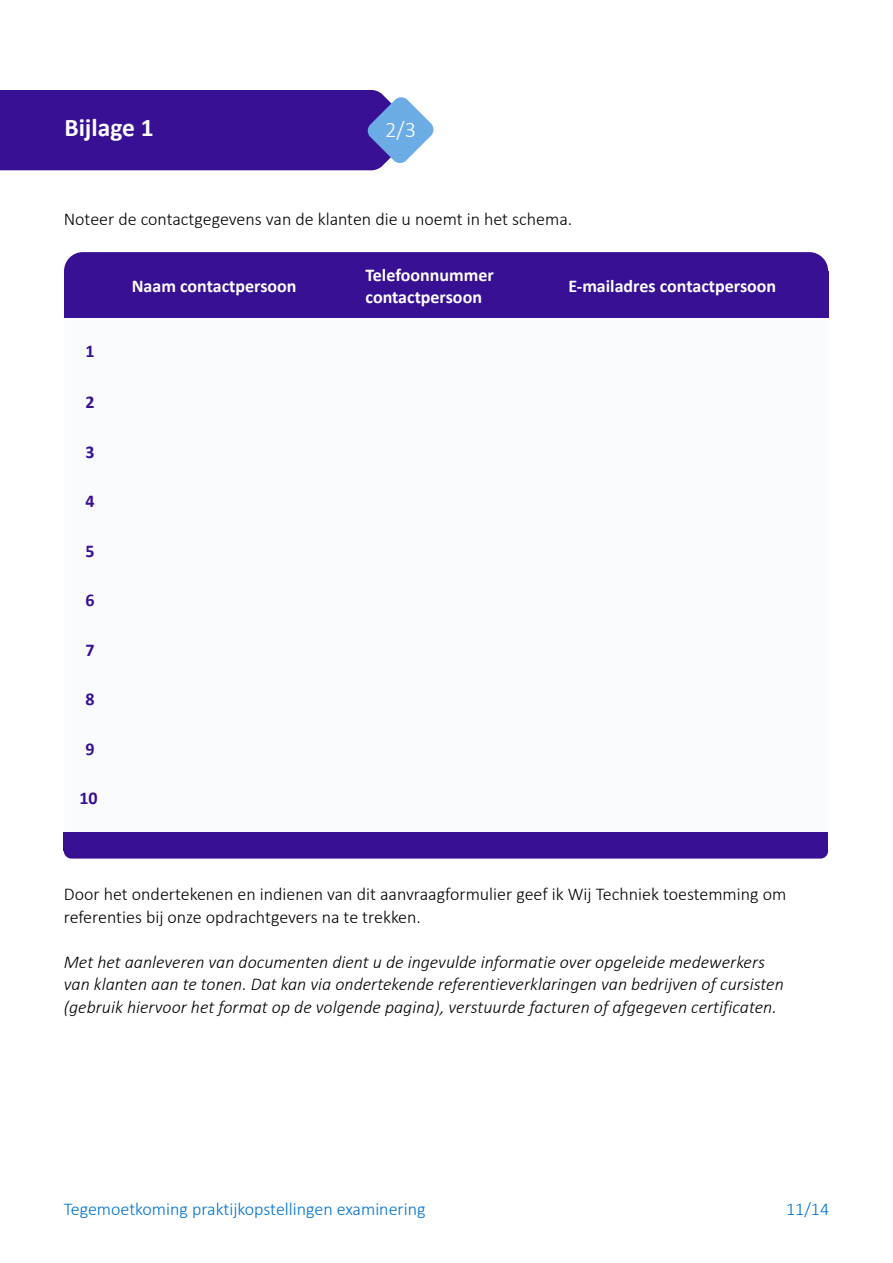
<style>
.page{position:relative;width:893px;height:1263px;background:#fff}
.page>*{position:absolute;margin:0;border:0;box-sizing:border-box;transform-origin:0 0}
.t1{font:700 25.5px "Calibri";color:#fff}
.t2{font:300 22.5px "Calibri";color:#fff}
.Body{font:italic 300 18px/22.5px "Calibri";color:#000}
.Body-2{font:300 18px/22.5px "Calibri";color:#000}
.t3{font:700 18px/21.6px "Calibri";color:#fff}
.t4{font:300 18px "Calibri";color:#0072ce}
.Body-3{font:700 18px "Calibri";color:#381094}
</style>
<div class="page">
<svg style="left:0;top:90px;width:434px;height:80px;background:#45279f"></svg>
<div style="left:64px;top:299px;width:764px;height:558px;background:#fafbfd;border-radius:13px"></div>
<div style="left:64px;top:271px;width:764px;height:46px;background:#381094"></div>
<div style="left:64px;top:252px;width:764px;height:38px;background:#381094;border-radius:19px"></div>
<div style="left:64px;top:832px;width:764px;height:19px;background:#381094"></div>
<div style="left:64px;top:843px;width:764px;height:15px;background:#381094;border-radius:8px"></div>
<h2 class="t1" style="left:64px;top:109px;width:91px">Bijlage 1</h2>
<h2 class="t2" style="left:385px;top:116px;width:32px">2/3</h2>
<p class="Body-2" style="left:64px;top:208px;width:510px">Noteer de contactgegevens van de klanten die u noemt in het schema.</p>
<p class="Body-3" style="left:85px;top:338px;width:11px">1</p>
<p class="Body-3" style="left:85px;top:389px;width:11px">2</p>
<p class="Body-3" style="left:85px;top:439px;width:11px">3</p>
<p class="Body-3" style="left:85px;top:488px;width:11px">4</p>
<p class="Body-3" style="left:85px;top:538px;width:11px">5</p>
<p class="Body-3" style="left:85px;top:587px;width:11px">6</p>
<p class="Body-3" style="left:85px;top:637px;width:11px">7</p>
<p class="Body-3" style="left:85px;top:686px;width:11px">8</p>
<p class="Body-3" style="left:85px;top:736px;width:11px">9</p>
<p class="Body-3" style="left:79px;top:785px;width:20px">10</p>
<p class="t3" style="left:132px;top:274px;width:166px">Naam contactpersoon</p>
<p class="t3" style="left:366px;top:264px;width:130px">Telefoonnummer contactpersoon</p>
<p class="t3" style="left:568px;top:274px;width:209px">E-mailadres contactpersoon</p>
<p class="Body-2" style="left:64px;top:883px;width:724px">Door het ondertekenen en indienen van dit aanvraagformulier geef ik Wij Techniek toestemming om referenties bij onze opdrachtgevers na te trekken.</p>
<p class="Body" style="left:64px;top:950px;width:703px">Met het aanleveren van documenten dient u de ingevulde informatie over opgeleide medewerkers</p>
<p class="Body" style="left:64px;top:973px;width:721px">van klanten aan te tonen. Dat kan via ondertekende referentieverklaringen van bedrijven of cursisten (gebruik hiervoor het format op de volgende pagina), verstuurde facturen of afgegeven certificaten.</p>
<p class="t4" style="left:64px;top:1198px;width:363px">Tegemoetkoming praktijkopstellingen examinering</p>
<p class="t4" style="left:786px;top:1198px;width:45px">11/14</p>
</div>
